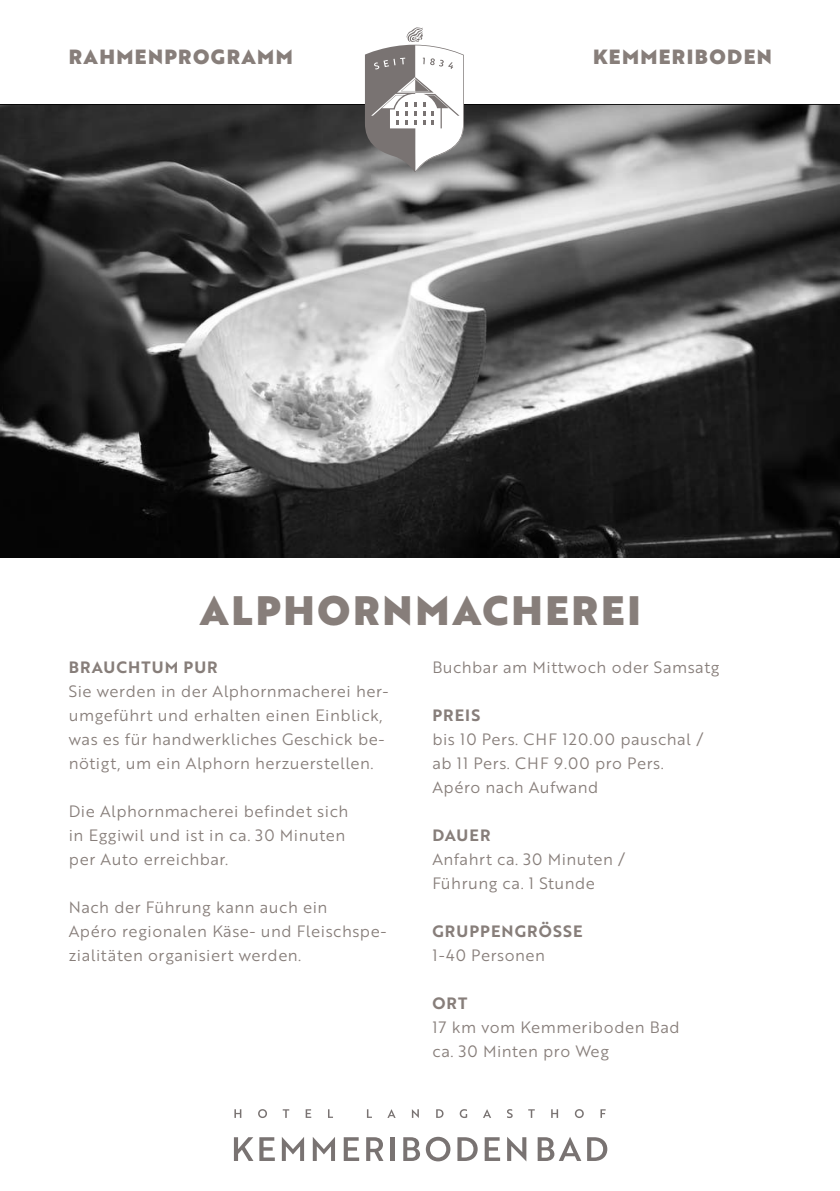
<style>
.page{position:relative;width:840px;height:1191px;background:#fff}
.page>*{position:absolute;margin:0;border:0;box-sizing:border-box;transform-origin:0 0}
.t1{font:40px "Brother 1816 Black";letter-spacing:.07em;color:#877e7a}
.t2{font:20px "Brother 1816 Black";letter-spacing:.07em;color:#877e7a}
.t3{font:16px/24px "Brother 1816 Book";letter-spacing:.03em;color:#877e7a}
.t4{font:16px "Brother 1816 Bold";letter-spacing:.07em;color:#877e7a}
</style>
<div class="page">
<img style="left:0;top:104px;width:839px;height:453px">
<svg style="left:365px;top:27px;width:98px;height:145px"></svg>
<svg style="left:234px;top:1137px;width:19px;height:24px"></svg>
<svg style="left:259px;top:1137px;width:16px;height:24px"></svg>
<svg style="left:282px;top:1137px;width:22px;height:24px"></svg>
<svg style="left:312px;top:1137px;width:23px;height:24px"></svg>
<svg style="left:343px;top:1137px;width:16px;height:24px"></svg>
<svg style="left:366px;top:1137px;width:17px;height:24px"></svg>
<hr style="left:390px;top:1137px;width:4px;height:24px;background:#797372">
<svg style="left:403px;top:1136px;width:47px;height:25px"></svg>
<svg style="left:457px;top:1137px;width:20px;height:24px"></svg>
<svg style="left:484px;top:1137px;width:16px;height:24px"></svg>
<svg style="left:507px;top:1137px;width:19px;height:24px"></svg>
<svg style="left:537px;top:1137px;width:70px;height:24px"></svg>
<svg style="left:234px;top:1109px;width:7px;height:8px"></svg>
<svg style="left:258px;top:1109px;width:9px;height:9px"></svg>
<svg style="left:282px;top:1109px;width:7px;height:8px"></svg>
<svg style="left:305px;top:1109px;width:6px;height:8px"></svg>
<svg style="left:328px;top:1109px;width:5px;height:8px"></svg>
<svg style="left:367px;top:1109px;width:5px;height:8px"></svg>
<svg style="left:388px;top:1109px;width:7px;height:8px"></svg>
<svg style="left:411px;top:1109px;width:7px;height:9px"></svg>
<svg style="left:436px;top:1109px;width:7px;height:8px"></svg>
<svg style="left:459px;top:1109px;width:8px;height:9px"></svg>
<svg style="left:483px;top:1109px;width:8px;height:8px"></svg>
<svg style="left:507px;top:1109px;width:5px;height:9px"></svg>
<svg style="left:528px;top:1109px;width:6px;height:8px"></svg>
<svg style="left:551px;top:1109px;width:7px;height:8px"></svg>
<svg style="left:574px;top:1109px;width:9px;height:9px"></svg>
<svg style="left:600px;top:1109px;width:5px;height:8px"></svg>
<p class="t2" style="left:69px;top:41px;width:225px">RAHMENPROGRAMM</p>
<p class="t2" style="left:592px;top:41px;width:180px">KEMMERIBODEN</p>
<p class="t1" style="left:200px;top:579px;width:442px">ALPHORNMACHEREI</p>
<p class="t4" style="left:69px;top:654px;width:150px">BRAUCHTUM PUR</p>
<p class="t3" style="left:69px;top:678px;width:321px">Sie werden in der Alphornmacherei her&shy;umgeführt und erhalten einen Einblick, was es für handwerkliches Geschick be&shy;nötigt, um ein Alphorn herzuerstellen.</p>
<p class="t3" style="left:69px;top:798px;width:281px">Die Alphornmacherei befindet sich</p>
<p class="t3" style="left:69px;top:822px;width:278px">in Eggiwil und ist in ca. 30 Minuten</p>
<p class="t3" style="left:69px;top:846px;width:161px">per Auto erreichbar.</p>
<p class="t3" style="left:69px;top:894px;width:260px">Nach der Führung kann auch ein</p>
<p class="t3" style="left:69px;top:918px;width:319px">Apéro regionalen Käse- und Fleischspe&shy;zialitäten organisiert werden.</p>
<p class="t3" style="left:432px;top:654px;width:288px">Buchbar am Mittwoch oder Samsatg</p>
<p class="t4" style="left:432px;top:702px;width:49px">PREIS</p>
<p class="t3" style="left:432px;top:726px;width:272px">bis 10 Pers. CHF 120.00 pauschal /</p>
<p class="t3" style="left:432px;top:750px;width:233px">ab 11 Pers. CHF 9.00 pro Pers.</p>
<p class="t3" style="left:432px;top:774px;width:167px">Apéro nach Aufwand</p>
<p class="t4" style="left:432px;top:822px;width:60px">DAUER</p>
<p class="t3" style="left:432px;top:846px;width:194px">Anfahrt ca. 30 Minuten /</p>
<p class="t3" style="left:432px;top:870px;width:164px">Führung ca. 1 Stunde</p>
<p class="t4" style="left:432px;top:918px;width:152px">GRUPPENGRÖSSE</p>
<p class="t3" style="left:432px;top:942px;width:114px">1-40 Personen</p>
<p class="t4" style="left:432px;top:990px;width:37px">ORT</p>
<p class="t3" style="left:432px;top:1014px;width:249px">17 km vom Kemmeriboden Bad</p>
<p class="t3" style="left:432px;top:1038px;width:178px">ca. 30 Minten pro Weg</p>
</div>
